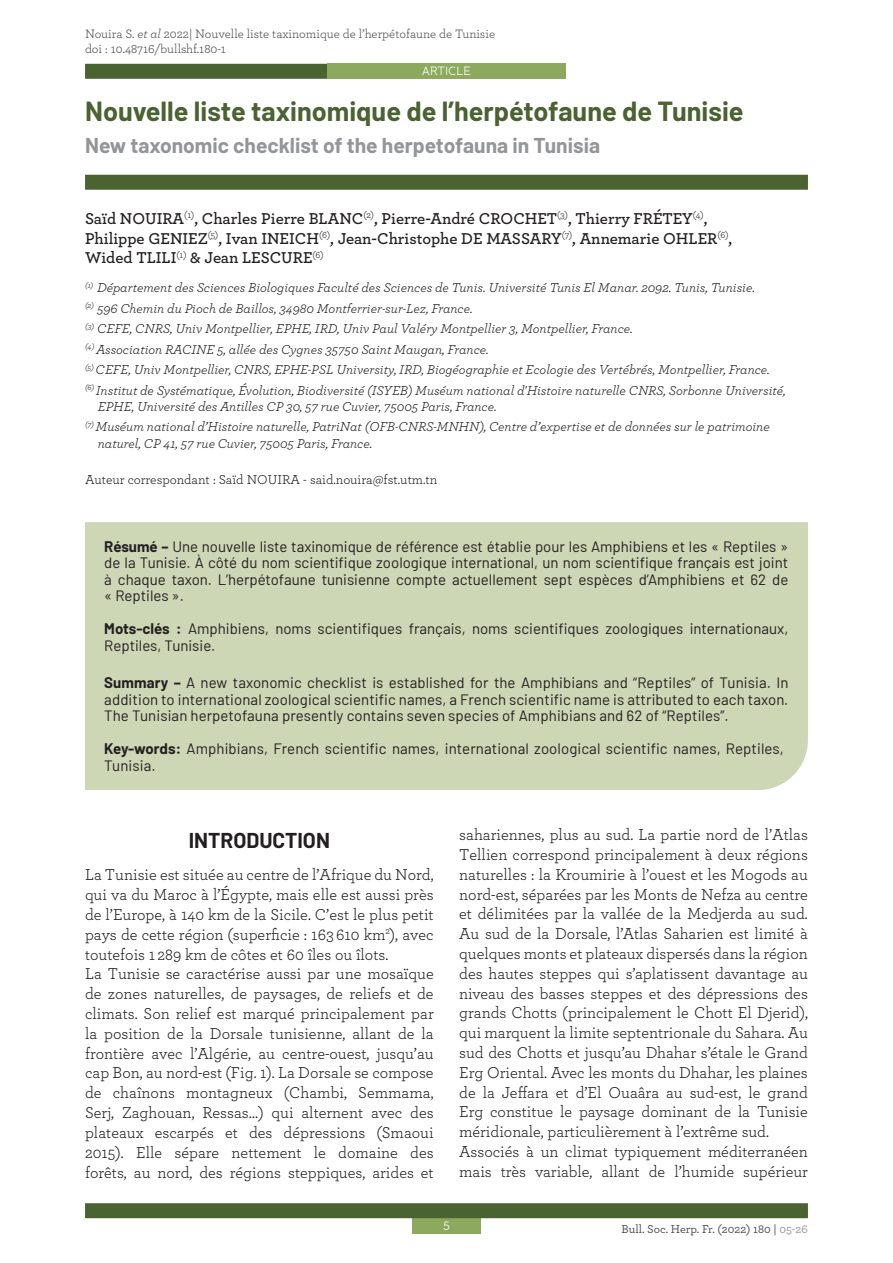
<style>
.page{position:relative;width:893px;height:1263px;background:#fff}
.page>*{position:absolute;margin:0;border:0;box-sizing:border-box;transform-origin:0 0}
.t1{font:700 27px "Barlow";color:#4a6331}
.t2{font:700 21px "Barlow";color:#939598}
.t3{font:700 21px "Barlow";color:#231f20}
.t4{font:16.5px/19.8px "Archer";color:#231f20}
.t5{font:600 16.5px/19.8px "Archer";color:#231f20}
.t6{font:15px/16.5px "Barlow";color:#231f20;text-align:justify}
.t7{font:italic 13.5px/20.4px "Archer";color:#231f20}
.t8{font:13.5px "Archer";color:#231f20}
.t9{font:12.75px/15px "Archer";color:#4b4c4d}
.t10{font:500 12px "Archer";color:#4b4c4d}
.t11{font:12px "Banda";letter-spacing:-.015em;color:#fff}
.s1{font-style:italic}
.s2{font-weight:700}
.s3{color:#939598}
</style>
<div class="page">
<div style="left:412px;top:1218px;width:68px;height:15px;background:#8da95e"></div>
<div style="left:85px;top:1203px;width:723px;height:15px;background:#4a6331"></div>
<div style="left:85px;top:64px;width:457px;height:15px;background:#4a6331"></div>
<div style="left:327px;top:64px;width:239px;height:15px;background:#8da95e"></div>
<div style="left:85px;top:175px;width:723px;height:15px;background:#4a6331"></div>
<div style="left:85px;top:522px;width:723px;height:268px;background:#cdd6b5"></div>
<p class="t9" style="left:85px;top:26px;width:412px">Nouira S. <span class="s1">et al</span> 2022| Nouvelle liste taxinomique de l’herpétofaune de Tunisie doi : 10.48716/bullshf.180-1</p>
<p class="t11" style="left:422px;top:64px;width:51px">ARTICLE</p>
<h1 class="t1" style="left:85px;top:91px;width:660px">Nouvelle liste taxinomique de l’herpétofaune de Tunisie</h1>
<p class="t2" style="left:85px;top:130px;width:517px">New taxonomic checklist of the herpetofauna in Tunisia</p>
<p class="t5" style="left:85px;top:208px;width:649px">Saïd NOUIRA<sup>(1)</sup>, Charles Pierre BLANC<sup>(2)</sup>, Pierre-André CROCHET<sup>(3)</sup>, Thierry FRÉTEY<sup>(4)</sup>,<br>Philippe GENIEZ<sup>(5)</sup>, Ivan INEICH<sup>(6)</sup>, Jean-Christophe DE MASSARY<sup>(7)</sup>, Annemarie OHLER<sup>(6)</sup>,<br>Wided TLILI<sup>(1)</sup> &amp; Jean LESCURE<sup>(6)</sup></p>
<p class="t7" style="left:85px;top:277px;width:702px"><sup>(1)</sup> Département des Sciences Biologiques Faculté des Sciences de Tunis. Université Tunis El Manar. 2092. Tunis, Tunisie.<br><sup>(2)</sup> 596 Chemin du Pioch de Baillos, 34980 Montferrier-sur-Lez, France.<br><sup>(3)</sup> CEFE, CNRS, Univ Montpellier, EPHE, IRD, Univ Paul Valéry Montpellier 3, Montpellier, France.<br><sup>(4)</sup> Association RACINE 5, allée des Cygnes 35750 Saint Maugan, France.<br><sup>(5)</sup> CEFE, Univ Montpellier, CNRS, EPHE-PSL University, IRD, Biogéographie et Ecologie des Vertébrés, Montpellier, France.<br><sup>(6)</sup> Institut de Systématique, Évolution, Biodiversité (ISYEB) Muséum national d'Histoire naturelle CNRS, Sorbonne Université,</p>
<p class="t7" style="left:85px;top:395px;width:686px;text-indent:13px">EPHE, Université des Antilles CP 30, 57 rue Cuvier, 75005 Paris, France.<br><sup>(7)</sup> Muséum national d’Histoire naturelle, PatriNat (OFB-CNRS-MNHN), Centre d’expertise et de données sur le patrimoine</p>
<p class="t7" style="left:98px;top:432px;width:276px">naturel, CP 41, 57 rue Cuvier, 75005 Paris, France.</p>
<p class="t8" style="left:85px;top:470px;width:354px">Auteur correspondant : Saïd NOUIRA - said.nouira@fst.utm.tn</p>
<p class="t6" style="left:104px;top:537px;width:686px"><span class="s2">Résumé –</span> Une nouvelle liste taxinomique de référence est établie pour les Amphibiens et les « Reptiles » de la Tunisie. À côté du nom scientifique zoologique international, un nom scientifique français est joint à chaque taxon. L’herpétofaune tunisienne compte actuellement sept espèces d’Amphibiens et 62 de « Reptiles ».</p>
<p class="t6" style="left:104px;top:620px;width:686px"><span class="s2">Mots-clés :</span> Amphibiens, noms scientifiques français, noms scientifiques zoologiques internationaux,<br>Reptiles, Tunisie.</p>
<p class="t6" style="left:104px;top:673px;width:686px"><span class="s2">Summary –</span> A new taxonomic checklist is established for the Amphibians and “Reptiles” of Tunisia. In addition to international zoological scientific names, a French scientific name is attributed to each taxon.<br>The Tunisian herpetofauna presently contains seven species of Amphibians and 62 of “Reptiles”.</p>
<p class="t6" style="left:104px;top:739px;width:681px"><span class="s2">Key-words:</span> Amphibians, French scientific names, international zoological scientific names, Reptiles,<br>Tunisia.</p>
<p class="t3" style="left:189px;top:825px;width:143px">INTRODUCTION</p>
<p class="t4" style="left:85px;top:864px;width:350px">La Tunisie est située au centre de l’Afrique du Nord, qui va du Maroc à l’Égypte, mais elle est aussi près de l’Europe, à 140 km de la Sicile. C’est le plus petit pays de cette région (superficie : 163 610 km<sup>2</sup>), avec toutefois 1 289 km de côtes et 60 îles ou îlots.<br>La Tunisie se caractérise aussi par une mosaïque de zones naturelles, de paysages, de reliefs et de climats. Son relief est marqué principalement par la position de la Dorsale tunisienne, allant de la frontière avec l’Algérie, au centre-ouest, jusqu’au cap Bon, au nord-est (Fig. 1). La Dorsale se compose de chaînons montagneux (Chambi, Semmama, Serj, Zaghouan, Ressas…) qui alternent avec des plateaux escarpés et des dépressions (Smaoui 2015). Elle sépare nettement le domaine des forêts, au nord, des régions steppiques, arides et</p>
<p class="t4" style="left:459px;top:824px;width:350px">sahariennes, plus au sud. La partie nord de l’Atlas Tellien correspond principalement à deux régions naturelles : la Kroumirie à l’ouest et les Mogods au nord-est, séparées par les Monts de Nefza au centre et délimitées par la vallée de la Medjerda au sud.<br>Au sud de la Dorsale, l’Atlas Saharien est limité à quelques monts et plateaux dispersés dans la région des hautes steppes qui s’aplatissent davantage au niveau des basses steppes et des dépressions des grands Chotts (principalement le Chott El Djerid), qui marquent la limite septentrionale du Sahara. Au sud des Chotts et jusqu’au Dhahar s’étale le Grand Erg Oriental. Avec les monts du Dhahar, les plaines de la Jeffara et d’El Ouaâra au sud-est, le grand Erg constitue le paysage dominant de la Tunisie méridionale, particulièrement à l’extrême sud.<br>Associés à un climat typiquement méditerranéen mais très variable, allant de l’humide supérieur</p>
<p class="t11" style="left:443px;top:1218px;width:8px">5</p>
<p class="t10" style="left:622px;top:1220px;width:188px">Bull. Soc. Herp. Fr. (2022) 180 | <span class="s3">05-26</span></p>
</div>
